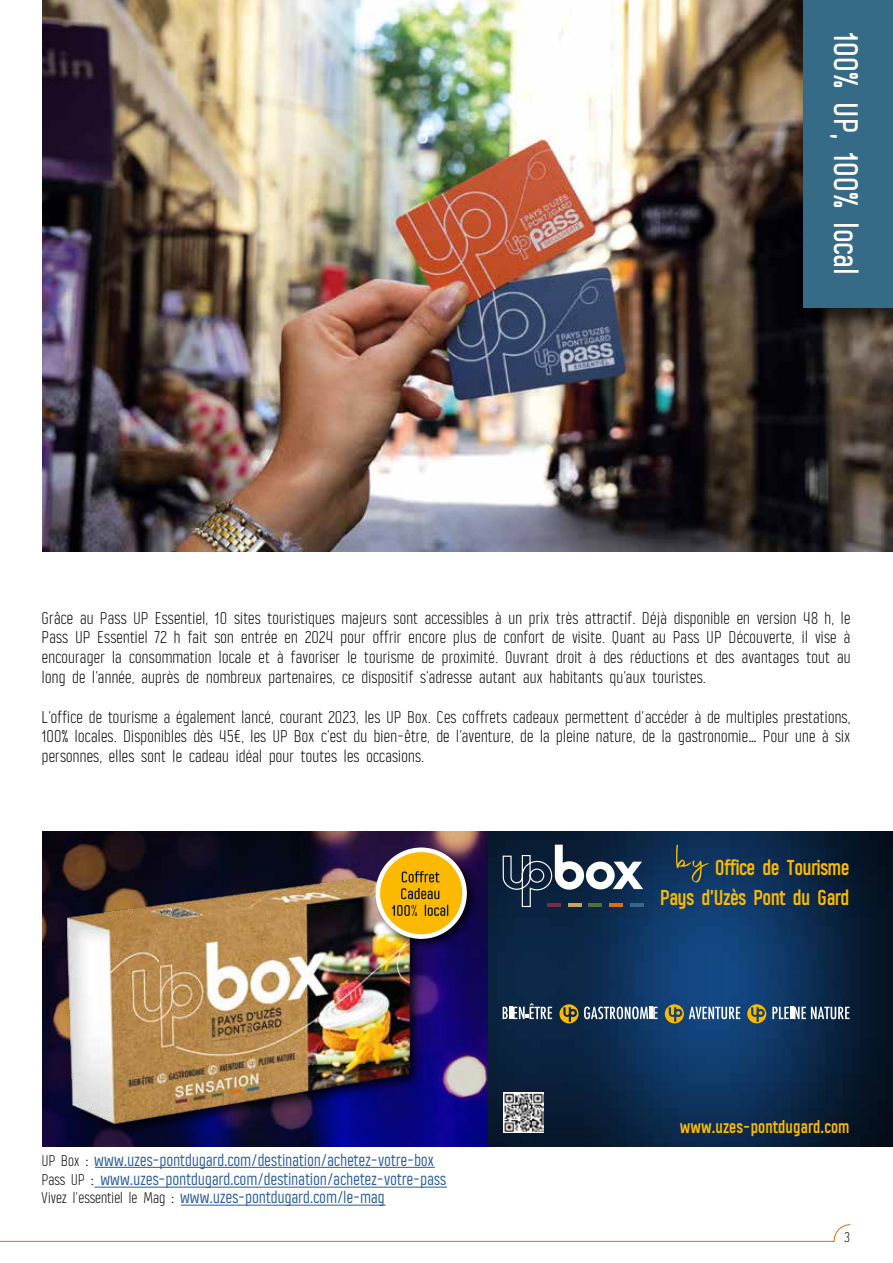
<style>
.page{position:relative;width:893px;height:1263px;background:#fff}
.page>*{position:absolute;margin:0;border:0;box-sizing:border-box;transform-origin:0 0}
.t1{font:500 33px "Alasar";letter-spacing:-.01em;color:#fff}
.t2{font:700 21px/30px "Alasar";letter-spacing:-.02em;color:#fbba00;text-align:right}
.t3{font:700 17.4px "Alasar";letter-spacing:.01em;color:#fbba00}
.t4{font:300 16.5px/19.8px "Alasar";color:#020203;text-align:justify}
.t5{font:16.5px/19.8px "Alasar";color:#275b9b}
.t6{font:300 13.5px "Alasar";color:#000}
.s1{font-weight:300;font-size:15px;color:#020203}
</style>
<div class="page">
<svg style="left:0;top:1224px;width:851px;height:18px"></svg>
<img style="left:43px;top:0;width:850px;height:551px">
<div style="left:796px;top:0;width:97px;height:333px;background:#000;opacity:.75"></div>
<div style="left:804px;top:0;width:89px;height:307px;background:#356b86"></div>
<hr style="left:95px;top:1167px;width:340px;height:1px;background:#275b9b">
<hr style="left:94px;top:1187px;width:353px;height:1px;background:#275b9b">
<hr style="left:181px;top:1205px;width:205px;height:1px;background:#275b9b">
<img style="left:43px;top:831px;width:445px;height:316px">
<img style="left:488px;top:831px;width:405px;height:316px">
<div style="left:64px;top:876px;width:359px;height:261px;background:#000;opacity:.75"></div>
<img style="left:67px;top:867px;width:357px;height:263px">
<div style="left:373px;top:845px;width:105px;height:105px;background:#000;opacity:.75"></div>
<div style="left:378px;top:850px;width:87px;height:86px;background:#fbba00;border-radius:50%"></div>
<div style="left:375px;top:847px;width:92px;height:92px;border:5px solid #fff;border-radius:50%"></div>
<svg style="left:392px;top:905px;width:56px;height:11px"></svg>
<svg style="left:401px;top:888px;width:38px;height:11px"></svg>
<svg style="left:402px;top:871px;width:38px;height:11px"></svg>
<img style="left:503px;top:1092px;width:41px;height:41px">
<svg style="left:503px;top:1003px;width:49px;height:16px"></svg>
<svg style="left:772px;top:1007px;width:77px;height:12px"></svg>
<svg style="left:559px;top:1004px;width:99px;height:19px;background:#607076"></svg>
<svg style="left:665px;top:1004px;width:75px;height:19px"></svg>
<svg style="left:747px;top:1004px;width:19px;height:19px"></svg>
<svg style="left:502px;top:845px;width:141px;height:63px"></svg>
<hr style="left:568px;top:903px;width:13px;height:4px;background:#cba554">
<svg style="left:676px;top:844px;width:33px;height:39px"></svg>
<h1 class="t1" style="left:867px;top:34px;width:244px;rotate:90deg">100% UP, 100% local</h1>
<p class="t4" style="left:43px;top:608px;width:810px">Grâce au Pass UP Essentiel, 10 sites touristiques majeurs sont accessibles à un prix très attractif. Déjà disponible en version 48 h, le Pass UP Essentiel 72 h fait son entrée en 2024 pour offrir encore plus de confort de visite. Quant au Pass UP Découverte, il vise à encourager la consommation locale et à favoriser le tourisme de proximité. Ouvrant droit à des réductions et des avantages tout au long de l'année, auprès de nombreux partenaires, ce dispositif s'adresse autant aux habitants qu'aux touristes.</p>
<p class="t4" style="left:43px;top:707px;width:810px">L'office de tourisme a également lancé, courant 2023, les UP Box. Ces coffrets cadeaux permettent d’accéder à de multiples prestations, 100% locales. Disponibles dès 45€, les UP Box c'est du bien-être, de l'aventure, de la pleine nature, de la gastronomie… Pour une à six personnes, elles sont le cadeau idéal pour toutes les occasions.</p>
<p class="t2" style="left:661px;top:852px;width:190px">Office de Tourisme<br>Pays d’Uzès Pont du Gard</p>
<p class="t5" style="left:43px;top:1149px;width:406px"><span class="s1">UP Box :</span> www.uzes-pontdugard.com/destination/achetez-votre-box<br><span class="s1">Pass UP :</span> www.uzes-pontdugard.com/destination/achetez-votre-pass</p>
<p class="t5" style="left:43px;top:1187px;width:345px"><span class="s1">Vivez l’essentiel le Mag :</span> www.uzes-pontdugard.com/le-mag</p>
<p class="t3" style="left:681px;top:1115px;width:171px">www.uzes-pontdugard.com</p>
<p class="t6" style="left:845px;top:1229px;width:7px">3</p>
</div>
